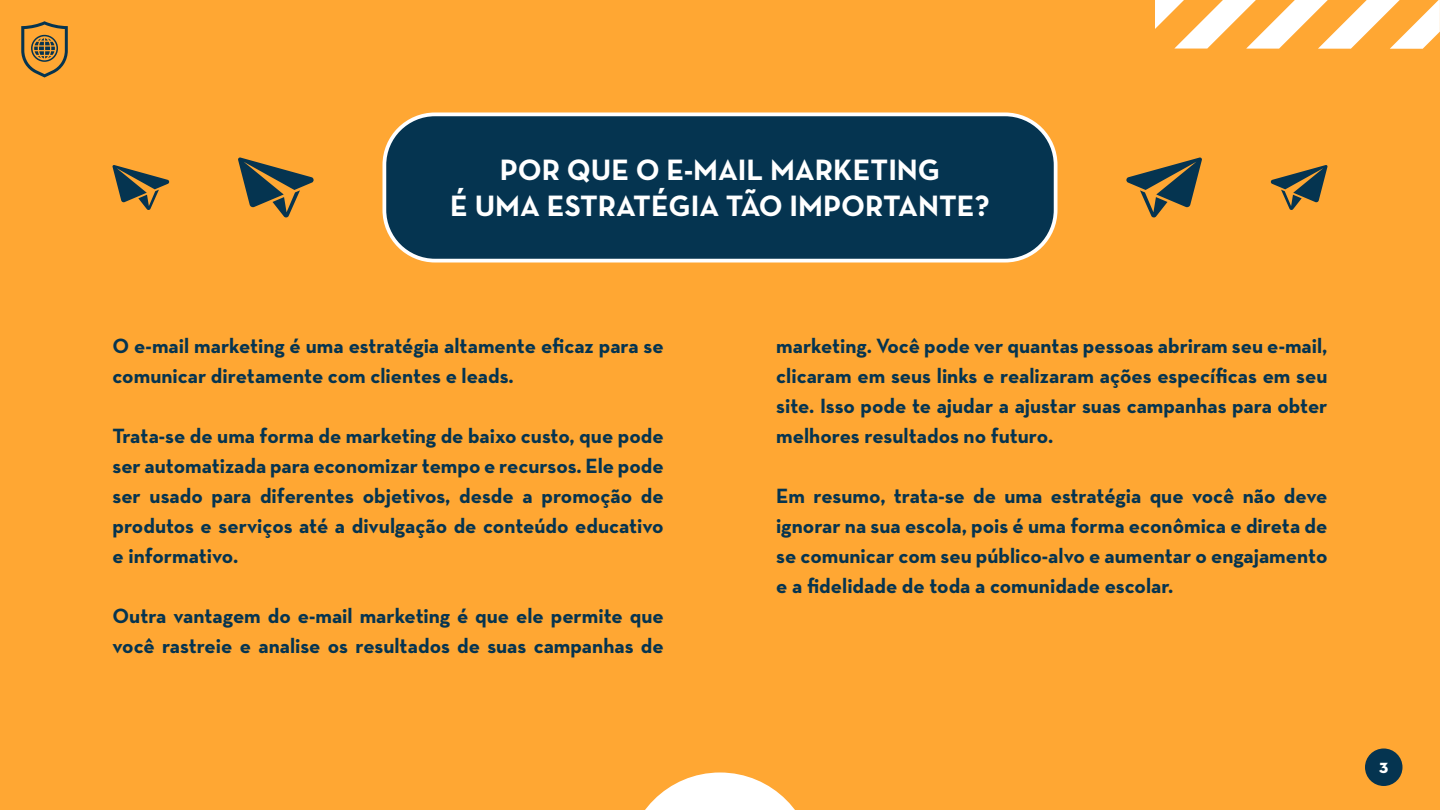
<style>
.page{position:relative;width:1440px;height:810px;background:#ffa733}
.page>*{position:absolute;margin:0;border:0;box-sizing:border-box;transform-origin:0 0}
.t1{font:700 30px/36px "Neutra Text";color:#fff;text-align:center}
.t2{font:700 21px/30px "Neutra Text";color:#053450;text-align:justify}
.t3{font:15px "Neutra Disp Titling";color:#fff}
</style>
<div class="page">
<svg style="left:21px;top:21px;width:47px;height:57px"></svg>
<div style="left:384px;top:114px;width:672px;height:147px;background:#053450;border-radius:51px"></div>
<div style="left:382px;top:112px;width:676px;height:150px;border:4px solid #fff;border-radius:51px"></div>
<svg style="left:1126px;top:157px;width:76px;height:61px"></svg>
<svg style="left:1270px;top:165px;width:58px;height:45px"></svg>
<svg style="left:238px;top:157px;width:76px;height:61px"></svg>
<svg style="left:112px;top:165px;width:58px;height:45px"></svg>
<svg style="left:645px;top:773px;width:150px;height:37px"></svg>
<svg style="left:1155px;top:0;width:285px;height:49px"></svg>
<div style="left:1365px;top:749px;width:37px;height:37px;background:#053450;border-radius:50%"></div>
<h1 class="t1" style="left:450px;top:151px;width:541px">POR QUE O E-MAIL MARKETING<br>É UMA ESTRATÉGIA TÃO IMPORTANTE?</h1>
<p class="t2" style="left:112px;top:330px;width:553px">O e-mail marketing é uma estratégia altamente eficaz para se comunicar diretamente com clientes e leads.</p>
<p class="t2" style="left:112px;top:420px;width:553px">Trata-se de uma forma de marketing de baixo custo, que pode ser automatizada para economizar tempo e recursos. Ele pode ser usado para diferentes objetivos, desde a promoção de produtos e serviços até a divulgação de conteúdo educativo e informativo.</p>
<p class="t2" style="left:112px;top:600px;width:553px">Outra vantagem do e-mail marketing é que ele permite que você rastreie e analise os resultados de suas campanhas de</p>
<p class="t2" style="left:776px;top:330px;width:553px">marketing. Você pode ver quantas pessoas abriram seu e-mail, clicaram em seus links e realizaram ações específicas em seu site. Isso pode te ajudar a ajustar suas campanhas para obter melhores resultados no futuro.</p>
<p class="t2" style="left:776px;top:480px;width:553px">Em resumo, trata-se de uma estratégia que você não deve ignorar na sua escola, pois é uma forma econômica e direta de se comunicar com seu público-alvo e aumentar o engajamento e a fidelidade de toda a comunidade escolar.</p>
<p class="t3" style="left:1379px;top:758px;width:11px">3</p>
</div>
